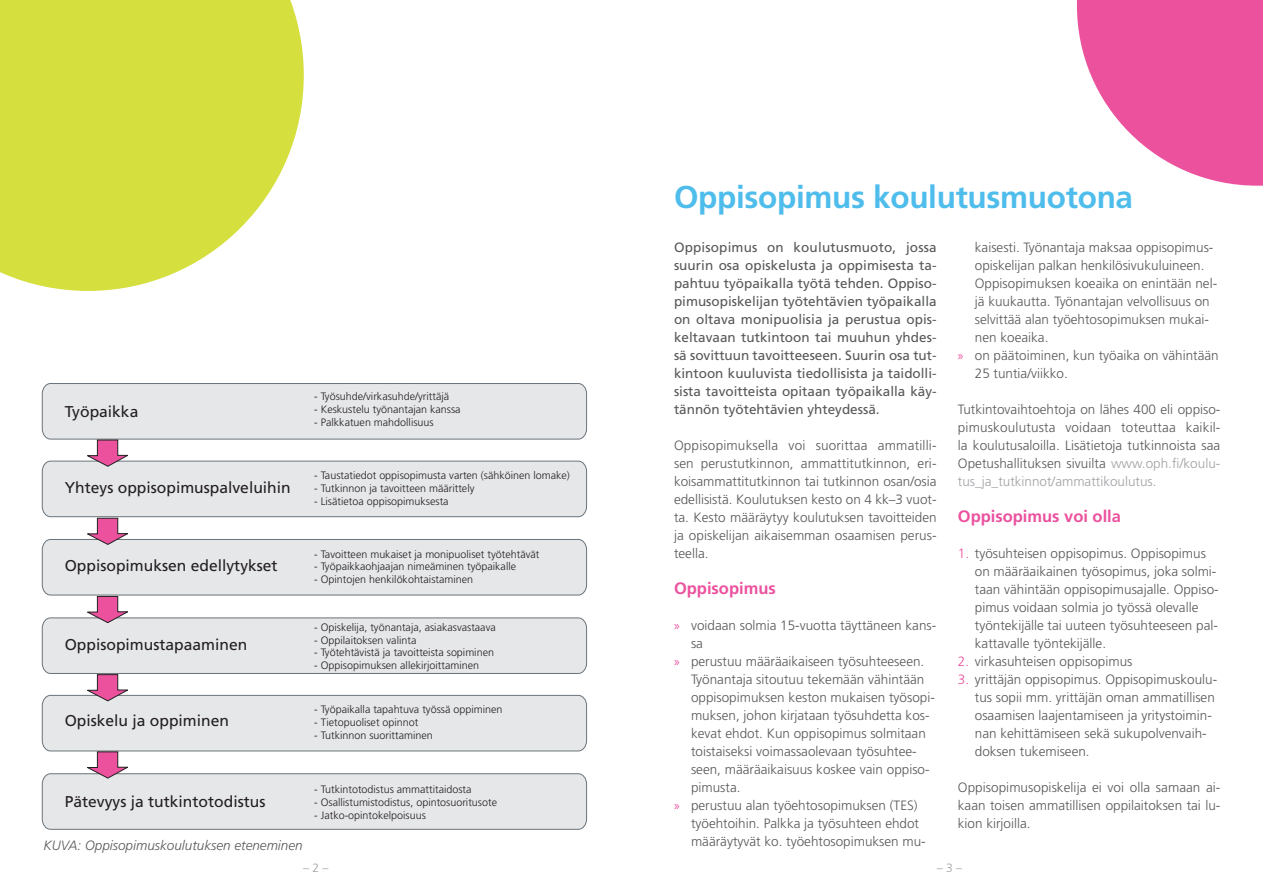
<style>
.page{position:relative;width:1263px;height:893px;background:#fff}
.page>*{position:absolute;margin:0;border:0;box-sizing:border-box;transform-origin:0 0}
.t1{font:700 31.5px "Frutiger LT";letter-spacing:-.01em;color:#4fbdec}
.t2{font:700 16.5px "Frutiger LT";color:#ec519e}
.t3{font:15.6px "Frutiger LT";color:#231f20}
.Leipäteksti{font:300 13.5px/18px "Frutiger LT";color:#57585a}
.Ingressi{font:13.5px/18px "Frutiger LT";color:#57585a;text-align:justify}
.Kuvatekstit{font:italic 300 13.5px "Frutiger LT";color:#57585a}
.t4{font:300 12px "Frutiger LT";color:#a0a1a5}
.t5{font:300 10.8px "Frutiger LT";color:#231f20}
.s1{font-family:"Myriad Pro";font-weight:400;color:#ec519e}
.s2{color:#a0a1a5}
.s3{color:#ec519e}
</style>
<div class="page">
<svg style="left:41px;top:383px;width:546px;height:447px"></svg>
<svg style="left:1077px;top:0;width:186px;height:186px"></svg>
<svg style="left:0;top:0;width:304px;height:291px;background:#dae255"></svg>
<p class="t3" style="left:65px;top:402px;width:75px">Työpaikka</p>
<p class="t3" style="left:65px;top:479px;width:227px">Yhteys oppisopimuspalveluihin</p>
<p class="t3" style="left:65px;top:556px;width:214px">Oppisopimuksen edellytykset</p>
<p class="t3" style="left:65px;top:635px;width:184px">Oppisopimustapaaminen</p>
<p class="t3" style="left:65px;top:711px;width:166px">Opiskelu ja oppiminen</p>
<p class="t5" style="left:314px;top:391px;width:137px">- Työsuhde/virkasuhde/yrittäjä</p>
<p class="t5" style="left:314px;top:403px;width:148px">- Keskustelu työnantajan kanssa</p>
<p class="t5" style="left:314px;top:416px;width:121px">- Palkkatuen mahdollisuus</p>
<p class="t5" style="left:314px;top:469px;width:257px">- Taustatiedot oppisopimusta varten (sähköinen lomake)</p>
<p class="t5" style="left:314px;top:482px;width:162px">- Tutkinnon ja tavoitteen määrittely</p>
<p class="t5" style="left:314px;top:495px;width:136px">- Lisätietoa oppisopimuksesta</p>
<p class="t5" style="left:314px;top:548px;width:227px">- Tavoitteen mukaiset ja monipuoliset työtehtävät</p>
<p class="t5" style="left:314px;top:561px;width:203px">- Työpaikkaohjaajan nimeäminen työpaikalle</p>
<p class="t5" style="left:314px;top:573px;width:160px">- Opintojen henkilökohtaistaminen</p>
<p class="t5" style="left:314px;top:621px;width:183px">- Opiskelija, työnantaja, asiakasvastaava</p>
<p class="t5" style="left:314px;top:634px;width:104px">- Oppilaitoksen valinta</p>
<p class="t5" style="left:314px;top:647px;width:181px">- Työtehtävistä ja tavoitteista sopiminen</p>
<p class="t5" style="left:314px;top:659px;width:166px">- Oppisopimuksen allekirjoittaminen</p>
<p class="t5" style="left:314px;top:703px;width:190px">- Työpaikalla tapahtuva työssä oppiminen</p>
<p class="t5" style="left:314px;top:716px;width:106px">- Tietopuoliset opinnot</p>
<p class="t5" style="left:314px;top:729px;width:120px">- Tutkinnon suorittaminen</p>
<p class="t3" style="left:65px;top:792px;width:202px">Pätevyys ja tutkintotodistus</p>
<p class="Kuvatekstit" style="left:44px;top:838px;width:261px">KUVA: Oppisopimuskoulutuksen eteneminen</p>
<p class="t5" style="left:314px;top:783px;width:159px">- Tutkintotodistus ammattitaidosta</p>
<p class="t5" style="left:314px;top:796px;width:184px">- Osallistumistodistus, opintosuoritusote</p>
<p class="t5" style="left:314px;top:809px;width:113px">- Jatko-opintokelpoisuus</p>
<p class="t1" style="left:674px;top:179px;width:461px">Oppisopimus koulutusmuotona</p>
<p class="Ingressi" style="left:674px;top:238px;width:264px">Oppisopimus on koulutusmuoto, jossa suurin osa opiskelusta ja oppimisesta ta&shy;pahtuu työpaikalla työtä tehden. Oppiso&shy;pimusopiskelijan työtehtävien työpaikalla on oltava monipuolisia ja perustua opis&shy;keltavaan tutkintoon tai muuhun yhdes&shy;sä sovittuun tavoitteeseen. Suurin osa tut&shy;kintoon kuuluvista tiedollisista ja taidolli&shy;sista tavoitteista opitaan työpaikalla käy&shy;tännön työtehtävien yhteydessä.</p>
<p class="Leipäteksti" style="left:674px;top:437px;width:264px;text-align:justify">Oppisopimuksella voi suorittaa ammatilli&shy;sen perustutkinnon, ammattitutkinnon, eri&shy;koisammattitutkinnon tai tutkinnon osan/osia edellisistä. Koulutuksen kesto on 4 kk–3 vuot&shy;ta. Kesto määräytyy koulutuksen tavoitteiden ja opiskelijan aikaisemman osaamisen perus&shy;teella.</p>
<p class="t2" style="left:674px;top:579px;width:103px">Oppisopimus</p>
<p class="Leipäteksti" style="left:691px;top:617px;width:247px;text-indent:-17px"><span class="s1">»</span> voidaan solmia 15-vuotta täyttäneen kans&shy;sa</p>
<p class="Leipäteksti" style="left:691px;top:653px;width:245px;text-indent:-17px"><span class="s1">»</span> perustuu määräaikaiseen työsuhteeseen.<br>Työnantaja sitoutuu tekemään vähintään oppisopimuksen keston mukaisen työsopi&shy;muksen, johon kirjataan työsuhdetta kos&shy;kevat ehdot. Kun oppisopimus solmitaan toistaiseksi voimassaolevaan työsuhtee&shy;seen, määräaikaisuus koskee vain oppiso&shy;pimusta.</p>
<p class="Leipäteksti" style="left:691px;top:797px;width:236px;text-indent:-17px"><span class="s1">»</span> perustuu alan työehtosopimuksen (TES) työehtoihin. Palkka ja työsuhteen ehdot määräytyvät ko. työehtosopimuksen mu-</p>
<p class="Leipäteksti" style="left:975px;top:239px;width:244px">kaisesti. Työnantaja maksaa oppisopimus&shy;opiskelijan palkan henkilösivukuluineen.<br>Oppisopimuksen koeaika on enintään nel&shy;jä kuukautta. Työnantajan velvollisuus on selvittää alan työehtosopimuksen mukai&shy;nen koeaika.</p>
<p class="Leipäteksti" style="left:975px;top:347px;width:245px;text-indent:-17px"><span class="s1">»</span> on päätoiminen, kun työaika on vähintään<br>25 tuntia/viikko.</p>
<p class="Leipäteksti" style="left:958px;top:401px;width:264px;text-align:justify">Tutkintovaihtoehtoja on lähes 400 eli oppiso&shy;pimuskoulutusta voidaan toteuttaa kaikil&shy;la koulutusaloilla. Lisätietoja tutkinnoista saa Opetushallituksen sivuilta <span class="s2">www.oph.fi/koulu&shy;tus_ja_tutkinnot/ammattikoulutus.</span></p>
<p class="t2" style="left:958px;top:507px;width:165px">Oppisopimus voi olla</p>
<p class="Leipäteksti" style="left:975px;top:545px;width:245px;text-indent:-17px"><span class="s3">1.</span> työsuhteisen oppisopimus. Oppisopimus on määräaikainen työsopimus, joka solmi&shy;taan vähintään oppisopimusajalle. Oppiso&shy;pimus voidaan solmia jo työssä olevalle työntekijälle tai uuteen työsuhteeseen pal&shy;kattavalle työntekijälle.</p>
<p class="Leipäteksti" style="left:958px;top:653px;width:176px"><span class="s3">2.</span> virkasuhteisen oppisopimus</p>
<p class="Leipäteksti" style="left:975px;top:671px;width:244px;text-indent:-17px"><span class="s3">3.</span> yrittäjän oppisopimus. Oppisopimuskoulu&shy;tus sopii mm. yrittäjän oman ammatillisen osaamisen laajentamiseen ja yritystoimin&shy;nan kehittämiseen sekä sukupolvenvaih&shy;doksen tukemiseen.</p>
<p class="Leipäteksti" style="left:958px;top:779px;width:264px;text-align:justify">Oppisopimusopiskelija ei voi olla samaan ai&shy;kaan toisen ammatillisen oppilaitoksen tai lu&shy;kion kirjoilla.</p>
<p class="t4" style="left:303px;top:861px;width:27px">– 2 –</p>
<p class="t4" style="left:937px;top:861px;width:27px">– 3 –</p>
</div>
